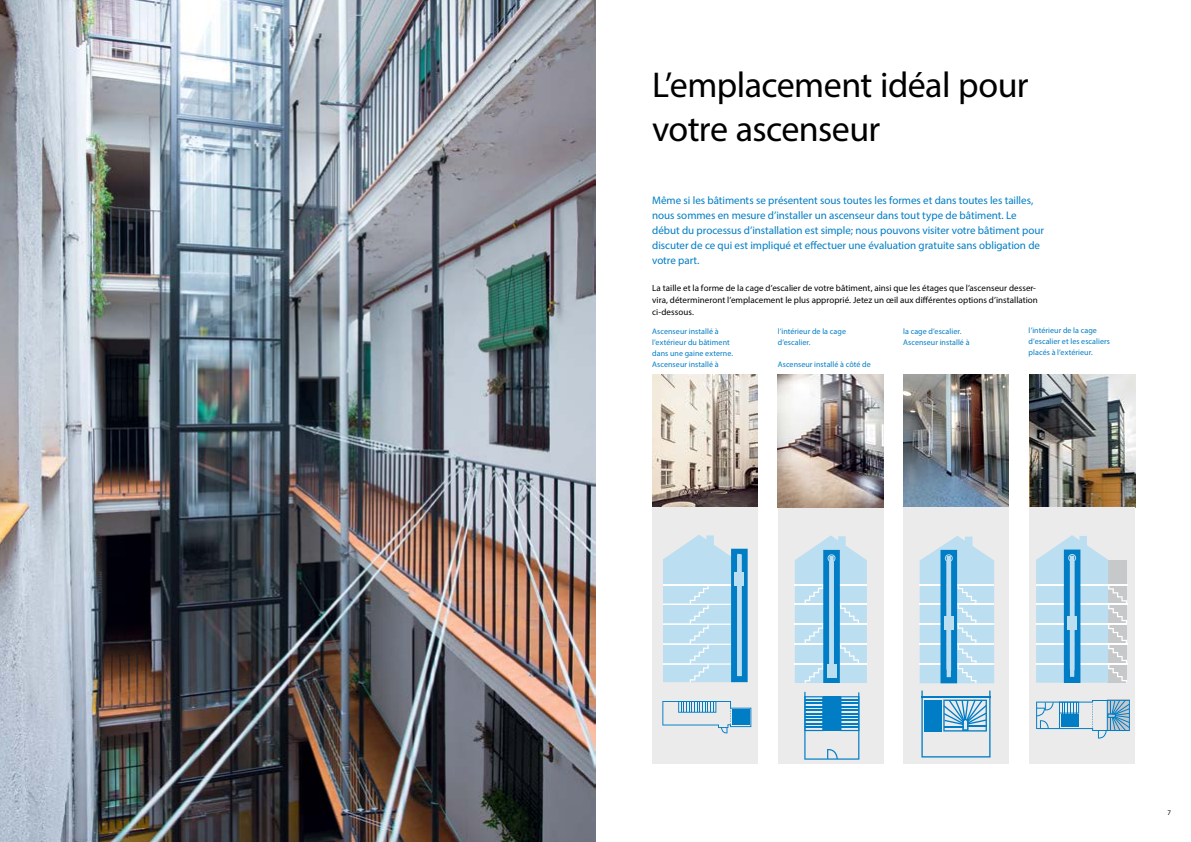
<style>
.page{position:relative;width:1191px;height:842px;background:#fff}
.page>*{position:absolute;margin:0;border:0;box-sizing:border-box;transform-origin:0 0}
.t1{font:36px/43.2px "Myriad Pro";letter-spacing:-.015em;color:#000}
.t2{font:11px/15px "Myriad Pro";letter-spacing:-.005em;color:#007dc5}
.t3{font:9px/12px "Myriad Pro";letter-spacing:.005em;color:#000}
.t4{font:8px/11px "Myriad Pro";letter-spacing:.01em;color:#007dc5}
.t5{font:7px "Myriad Pro";color:#000}
</style>
<div class="page">
<img style="left:0;top:0;width:596px;height:842px">
<img style="left:1029px;top:374px;width:106px;height:133px">
<img style="left:903px;top:374px;width:105px;height:133px">
<img style="left:652px;top:374px;width:106px;height:133px">
<div style="left:652px;top:507px;width:106px;height:257px;background:#ebebec"></div>
<div style="left:777px;top:507px;width:106px;height:257px;background:#ebebec"></div>
<div style="left:903px;top:507px;width:105px;height:257px;background:#ebebec"></div>
<div style="left:1029px;top:507px;width:105px;height:257px;background:#ebebec"></div>
<img style="left:777px;top:374px;width:106px;height:133px">
<svg style="left:1036px;top:535px;width:91px;height:148px;background:#b0d3e6"></svg>
<div style="left:1067px;top:616px;width:9px;height:13px;background:#bbdef0"></div>
<div style="left:1068px;top:554px;width:8px;height:8px;border:1px solid #bbdef0;border-radius:50%"></div>
<svg style="left:919px;top:536px;width:75px;height:147px;background:#a9d3ea"></svg>
<div style="left:944px;top:616px;width:9px;height:14px;background:#bbdef0"></div>
<div style="left:944px;top:554px;width:8px;height:8px;border:1px solid #bbdef0;border-radius:50%"></div>
<svg style="left:663px;top:535px;width:84px;height:147px;background:#afd7ec"></svg>
<svg style="left:795px;top:535px;width:72px;height:148px;background:#a8d3ea"></svg>
<svg style="left:662px;top:701px;width:89px;height:33px"></svg>
<svg style="left:804px;top:692px;width:55px;height:68px"></svg>
<svg style="left:921px;top:691px;width:69px;height:66px"></svg>
<svg style="left:1036px;top:700px;width:93px;height:38px"></svg>
<h1 class="t1" style="left:652px;top:63px;width:378px">L’emplacement idéal pour votre ascenseur</h1>
<p class="t2" style="left:652px;top:192px;width:393px">Même si les bâtiments se présentent sous toutes les formes et dans toutes les tailles, nous sommes en mesure d’installer un ascenseur dans tout type de bâtiment. Le début du processus d’installation est simple; nous pouvons visiter votre bâtiment pour discuter de ce qui est impliqué et effectuer une évaluation gratuite sans obligation de votre part.</p>
<p class="t3" style="left:652px;top:282px;width:387px">La taille et la forme de la cage d’escalier de votre bâtiment, ainsi que les étages que l’ascenseur desser&shy;vira, détermineront l’emplacement le plus approprié. Jetez un œil aux différentes options d’installation ci-dessous.</p>
<p class="t4" style="left:652px;top:325px;width:82px">Ascenseur installé à l’extérieur du bâtiment dans une gaine externe.<br>Ascenseur installé à</p>
<p class="t4" style="left:903px;top:325px;width:68px">la cage d’escalier.<br>Ascenseur installé à</p>
<p class="t4" style="left:1028px;top:325px;width:83px">l’intérieur de la cage d’escalier et les escaliers placés à l’extérieur.</p>
<p class="t4" style="left:777px;top:325px;width:70px">l’intérieur de la cage d’escalier.</p>
<p class="t4" style="left:777px;top:358px;width:95px">Ascenseur installé à côté de</p>
<p class="t5" style="left:1167px;top:808px;width:5px">7</p>
</div>
